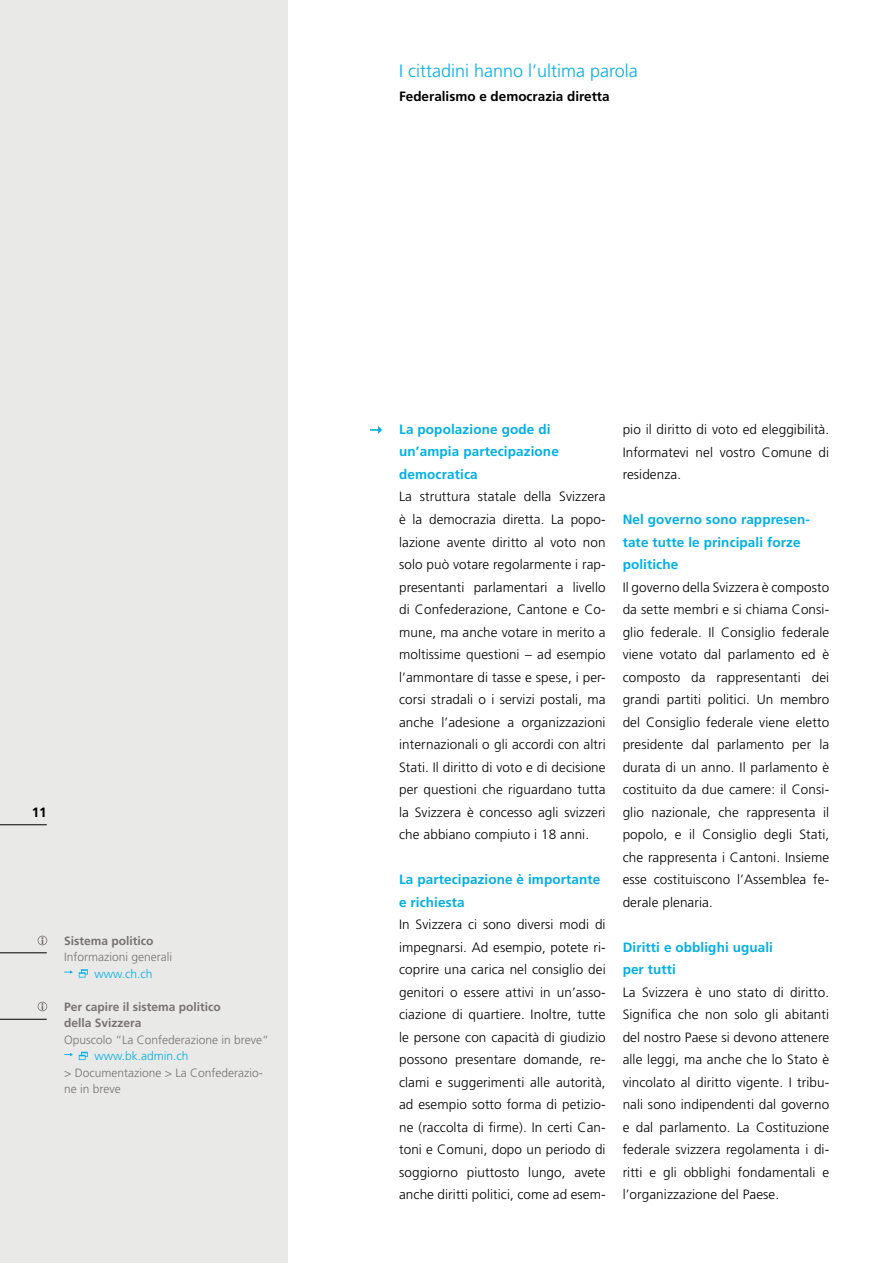
<style>
.page{position:relative;width:893px;height:1263px;background:#fff}
.page>*{position:absolute;margin:0;border:0;box-sizing:border-box;transform-origin:0 0}
.t1{font:300 18px "Frutiger";color:#00afe5}
.t2{font:300 13.5px/22.5px "Frutiger";letter-spacing:.01em;color:#000;text-align:justify}
.t3{font:700 13.5px/22.5px "Frutiger";letter-spacing:.01em;color:#00afe5}
.t4{font:700 13.5px "Frutiger";color:#000}
.t5{font:300 12px/16.5px "Frutiger";color:#777370}
.t6{font:700 12px/16.5px "Frutiger";color:#777370}
.t7{font:300 12px "Frutiger";color:#00afe5}
</style>
<div class="page">
<div style="left:0;top:0;width:287px;height:1263px;background:#e9e9e8"></div>
<svg style="left:370px;top:426px;width:12px;height:8px"></svg>
<hr style="left:0;top:824px;width:47px;height:1px;background:#000">
<hr style="left:0;top:952px;width:47px;height:1px;background:#000">
<hr style="left:0;top:1019px;width:47px;height:1px;background:#000">
<svg style="left:38px;top:936px;width:9px;height:9px"></svg>
<svg style="left:64px;top:969px;width:24px;height:8px"></svg>
<svg style="left:38px;top:1002px;width:9px;height:9px"></svg>
<svg style="left:64px;top:1052px;width:24px;height:8px"></svg>
<p class="t4" style="left:32px;top:804px;width:17px">11</p>
<p class="t6" style="left:64px;top:932px;width:91px">Sistema politico</p>
<p class="t5" style="left:64px;top:949px;width:109px">Informazioni generali</p>
<p class="t7" style="left:94px;top:966px;width:60px">www.ch.ch</p>
<p class="t6" style="left:64px;top:998px;width:158px">Per capire il sistema politico della Svizzera</p>
<p class="t5" style="left:64px;top:1031px;width:206px">Opuscolo “La Confederazione in breve“</p>
<p class="t7" style="left:94px;top:1049px;width:96px">www.bk.admin.ch</p>
<p class="t5" style="left:64px;top:1064px;width:200px">&gt; Documentazione &gt; La Confederazio&shy;ne in breve</p>
<h1 class="t1" style="left:399px;top:61px;width:240px">I cittadini hanno l’ultima parola</h1>
<p class="t4" style="left:399px;top:89px;width:212px">Federalismo e democrazia diretta</p>
<p class="t3" style="left:399px;top:418px;width:161px">La popolazione gode di un’ampia partecipazione democratica</p>
<p class="t2" style="left:399px;top:486px;width:208px">La struttura statale della Svizzera è la democrazia diretta. La popo&shy;lazione avente diritto al voto non solo può votare regolarmente i rap&shy;presentanti parlamentari a livello di Confederazione, Cantone e Co&shy;mune, ma anche votare in merito a moltissime questioni – ad esempio l’ammontare di tasse e spese, i per&shy;corsi stradali o i servizi postali, ma anche l’adesione a organizzazioni internazionali o gli accordi con altri Stati. Il diritto di voto e di decisione per questioni che riguardano tutta la Svizzera è concesso agli svizzeri che abbiano compiuto i 18 anni.</p>
<p class="t3" style="left:399px;top:868px;width:203px">La partecipazione è importante e richiesta</p>
<p class="t2" style="left:399px;top:913px;width:208px">In Svizzera ci sono diversi modi di impegnarsi. Ad esempio, potete ri&shy;coprire una carica nel consiglio dei genitori o essere attivi in un’asso&shy;ciazione di quartiere. Inoltre, tutte le persone con capacità di giudizio possono presentare domande, re&shy;clami e suggerimenti alle autorità, ad esempio sotto forma di petizio&shy;ne (raccolta di firme). In certi Can&shy;toni e Comuni, dopo un periodo di soggiorno piuttosto lungo, avete anche diritti politici, come ad esem-</p>
<p class="t2" style="left:623px;top:418px;width:208px">pio il diritto di voto ed eleggibilità.<br>Informatevi nel vostro Comune di residenza.</p>
<p class="t3" style="left:623px;top:508px;width:189px">Nel governo sono rappresen&shy;tate tutte le principali forze politiche</p>
<p class="t2" style="left:623px;top:576px;width:208px">Il governo della Svizzera è composto da sette membri e si chiama Consi&shy;glio federale. Il Consiglio federale viene votato dal parlamento ed è composto da rappresentanti dei grandi partiti politici. Un membro del Consiglio federale viene eletto presidente dal parlamento per la durata di un anno. Il parlamento è costituito da due camere: il Consi&shy;glio nazionale, che rappresenta il popolo, e il Consiglio degli Stati, che rappresenta i Cantoni. Insieme esse costituiscono l’Assemblea fe&shy;derale plenaria.</p>
<p class="t3" style="left:623px;top:936px;width:152px">Diritti e obblighi uguali per tutti</p>
<p class="t2" style="left:623px;top:981px;width:208px">La Svizzera è uno stato di diritto.<br>Significa che non solo gli abitanti del nostro Paese si devono attenere alle leggi, ma anche che lo Stato è vincolato al diritto vigente. I tribu&shy;nali sono indipendenti dal governo e dal parlamento. La Costituzione federale svizzera regolamenta i di&shy;ritti e gli obblighi fondamentali e l’organizzazione del Paese.</p>
</div>
